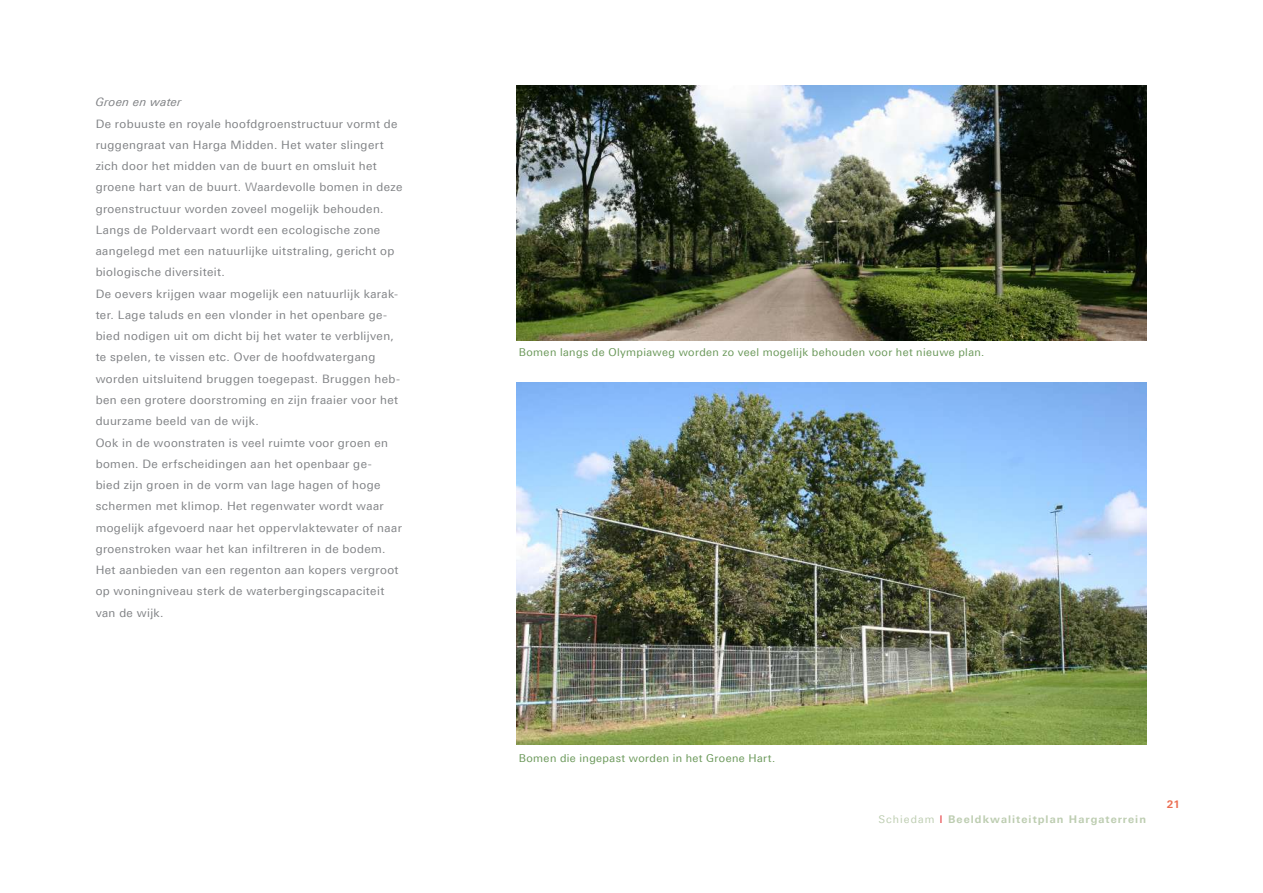
<style>
.page{position:relative;width:1263px;height:893px;background:#fff}
.page>*{position:absolute;margin:0;border:0;box-sizing:border-box;transform-origin:0 0}
.t1{font:11.7px/21.3px "LT Univers Basic";letter-spacing:.035em;color:#808285}
.t2{font:italic 11.7px "LT Univers Basic";letter-spacing:.03em;color:#808285}
.t3{font:10.8px "LT Univers Basic";letter-spacing:.035em;color:#699758}
.t4{font:700 10.65px "LT Univers Basic";letter-spacing:.1em;color:#bdcdb1}
.t5{font:700 10.5px "LT Univers Basic";color:#eb6d51}
.s1{font-weight:400}
.s2{font-family:"LT Univers";font-weight:400;font-stretch:condensed;color:#e31e24}
</style>
<div class="page">
<img style="left:517px;top:85px;width:629px;height:255px">
<img style="left:517px;top:383px;width:629px;height:361px">
<p class="t2" style="left:96px;top:95px;width:88px">Groen en water</p>
<p class="t1" style="left:96px;top:113px;width:308px">De robuuste en royale hoofdgroenstructuur vormt de ruggengraat van Harga Midden. Het water slingert zich door het midden van de buurt en omsluit het groene hart van de buurt. Waardevolle bomen in deze groenstructuur worden zoveel mogelijk behouden.<br>Langs de Poldervaart wordt een ecologische zone aangelegd met een natuurlijke uitstraling, gericht op biologische diversiteit.<br>De oevers krijgen waar mogelijk een natuurlijk karak&shy;ter. Lage taluds en een vlonder in het openbare ge&shy;bied nodigen uit om dicht bij het water te verblijven, te spelen, te vissen etc. Over de hoofdwatergang worden uitsluitend bruggen toegepast. Bruggen heb&shy;ben een grotere doorstroming en zijn fraaier voor het duurzame beeld van de wijk.<br>Ook in de woonstraten is veel ruimte voor groen en bomen. De erfscheidingen aan het openbaar ge-<br>bied zijn groen in de vorm van lage hagen of hoge schermen met klimop. Het regenwater wordt waar mogelijk afgevoerd naar het oppervlaktewater of naar groenstroken waar het kan infiltreren in de bodem.<br>Het aanbieden van een regenton aan kopers vergroot op woningniveau sterk de waterbergingscapaciteit van de wijk.</p>
<p class="t3" style="left:519px;top:346px;width:467px">Bomen langs de Olympiaweg worden zo veel mogelijk behouden voor het nieuwe plan.</p>
<p class="t3" style="left:519px;top:752px;width:258px">Bomen die ingepast worden in het Groene Hart.</p>
<p class="t4" style="left:878px;top:813px;width:269px"><span class="s1">Schiedam</span> <span class="s2">I</span> Beeldkwaliteitplan Hargaterrein</p>
<p class="t5" style="left:1167px;top:798px;width:15px">21</p>
</div>
